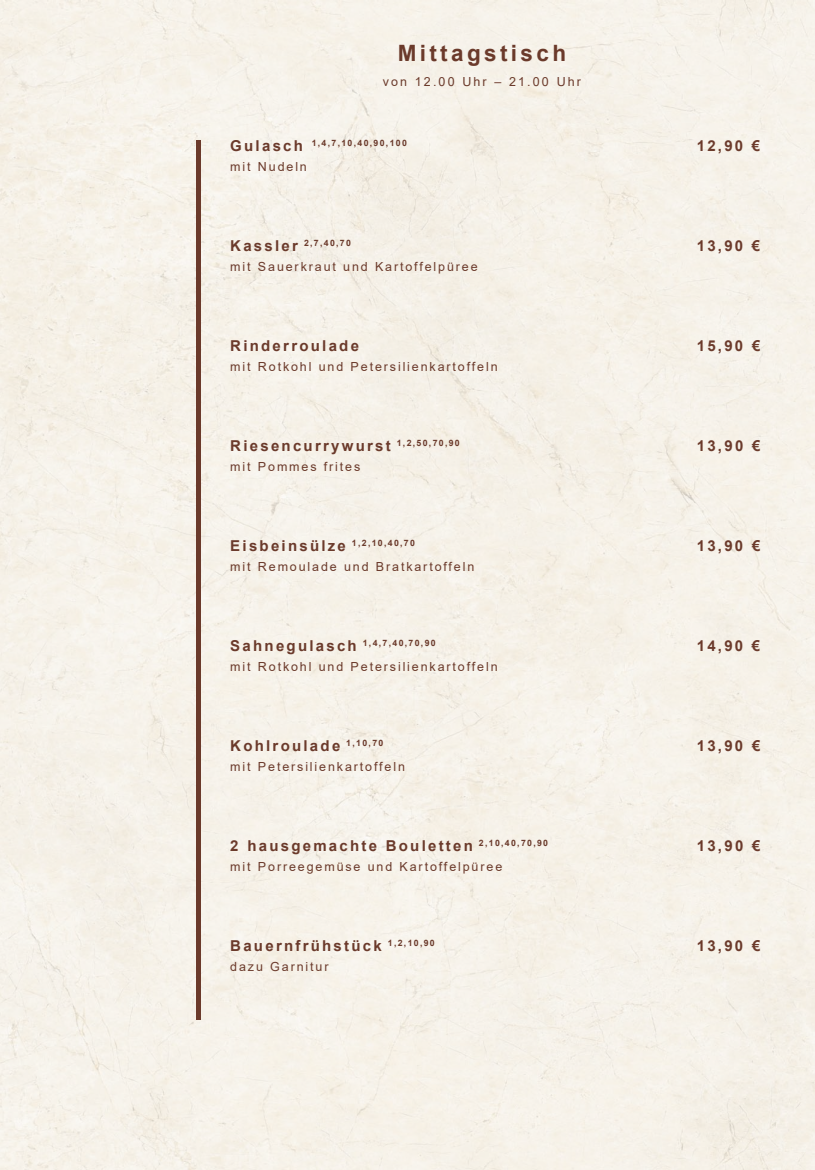
<style>
.page{position:relative;width:815px;height:1170px;background:#fff}
.page>*{position:absolute;margin:0;border:0;box-sizing:border-box;transform-origin:0 0}
.t1{font:700 22.5px "Arial";letter-spacing:.15em;color:#6b3a2b}
.t2{font:700 15px "Arial";letter-spacing:.15em;color:#6b3a2b}
.t3{font:12.5px "Arial";letter-spacing:.15em;color:#6b3a2b}
.t4{font:12.5px "Arial";letter-spacing:.17em;color:#6b3a2b}
.t5{font:700 8.75px "Arial";letter-spacing:.15em;color:#6b3a2b}
.s1{font-size:15px}
</style>
<div class="page">
<div style="left:0;top:0;width:815px;height:1169px;background:#f6f1e9"></div>
<div style="left:196px;top:140px;width:5px;height:879px;background:#6b3a2b"></div>
<h1 class="t1" style="left:398px;top:38px;width:170px">Mittagstisch</h1>
<p class="t4" style="left:383px;top:73px;width:200px">von 12.00 Uhr – 21.00 Uhr</p>
<p class="t5" style="left:230px;top:137px;width:178px"><span class="s1">Gulasch</span> 1,4,7,10,40,90,100</p>
<p class="t2" style="left:697px;top:135px;width:65px">12,90 €</p>
<p class="t3" style="left:230px;top:158px;width:78px">mit Nudeln</p>
<p class="t5" style="left:230px;top:237px;width:122px"><span class="s1">Kassler</span> 2,7,40,70</p>
<p class="t2" style="left:697px;top:235px;width:65px">13,90 €</p>
<p class="t3" style="left:230px;top:258px;width:249px">mit Sauerkraut und Kartoffelpüree</p>
<p class="t2" style="left:230px;top:335px;width:130px">Rinderroulade</p>
<p class="t2" style="left:697px;top:335px;width:65px">15,90 €</p>
<p class="t3" style="left:230px;top:358px;width:269px">mit Rotkohl und Petersilienkartoffeln</p>
<p class="t2" style="left:230px;top:435px;width:231px">Riesencurrywurst <sup>1,2,50,70,90</sup></p>
<p class="t2" style="left:697px;top:435px;width:65px">13,90 €</p>
<p class="t3" style="left:230px;top:458px;width:132px">mit Pommes frites</p>
<p class="t2" style="left:230px;top:535px;width:186px">Eisbeinsülze <sup>1,2,10,40,70</sup></p>
<p class="t2" style="left:697px;top:535px;width:65px">13,90 €</p>
<p class="t3" style="left:230px;top:558px;width:246px">mit Remoulade und Bratkartoffeln</p>
<p class="t5" style="left:230px;top:637px;width:207px"><span class="s1">Sahnegulasch</span> 1,4,7,40,70,90</p>
<p class="t2" style="left:697px;top:635px;width:65px">14,90 €</p>
<p class="t3" style="left:230px;top:658px;width:269px">mit Rotkohl und Petersilienkartoffeln</p>
<p class="t2" style="left:230px;top:735px;width:155px">Kohlroulade <sup>1,10,70</sup></p>
<p class="t2" style="left:697px;top:735px;width:65px">13,90 €</p>
<p class="t3" style="left:230px;top:758px;width:176px">mit Petersilienkartoffeln</p>
<p class="t2" style="left:230px;top:835px;width:319px">2 hausgemachte Bouletten <sup>2,10,40,70,90</sup></p>
<p class="t2" style="left:697px;top:835px;width:65px">13,90 €</p>
<p class="t3" style="left:230px;top:858px;width:273px">mit Porreegemüse und Kartoffelpüree</p>
<p class="t2" style="left:230px;top:935px;width:206px">Bauernfrühstück <sup>1,2,10,90</sup></p>
<p class="t2" style="left:697px;top:935px;width:65px">13,90 €</p>
<p class="t3" style="left:230px;top:958px;width:100px">dazu Garnitur</p>
</div>
